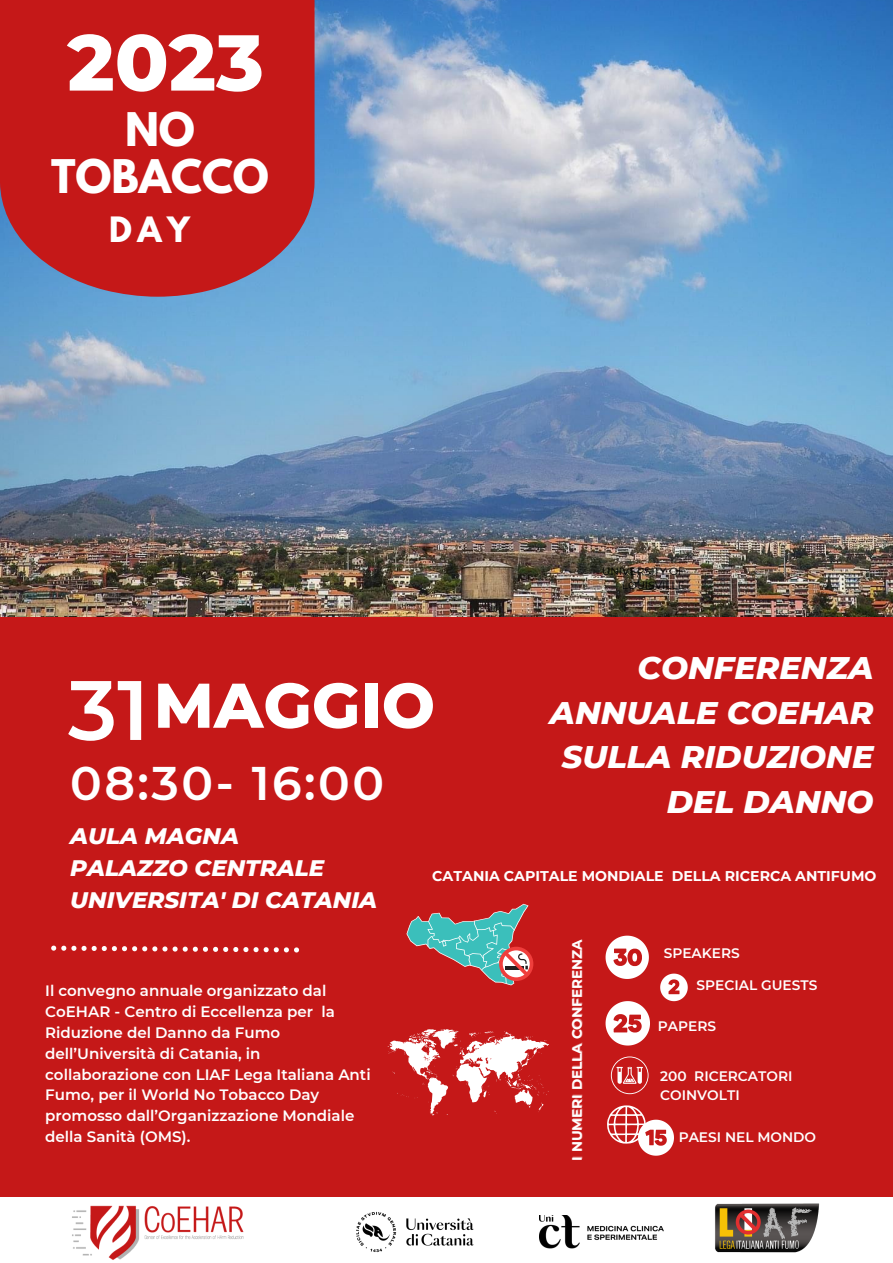
<style>
.page{position:relative;width:893px;height:1263px;background:#c51818}
.page>*{position:absolute;margin:0;border:0;box-sizing:border-box;transform-origin:0 0}
.t1{font:600 84.15px "Montserrat";color:#fff}
.t2{font:800 79.05px "Montserrat";color:#fff}
.t3{font:800 63px "Montserrat";color:#fff}
.t4{font:600 47.1px "Montserrat";letter-spacing:.055em;color:#fff}
.t5{font:700 41.1px "League Spartan";color:#fff}
.t6{font:italic 800 31.95px/44.4px "Montserrat";color:#fff;text-align:right}
.t7{font:700 30.97px "League Spartan";color:#fff}
.t8{font:italic 800 22.95px "Montserrat";color:#fff}
.t9{font:600 15.08px/20.9px "Montserrat";color:#fff}
.t10{font:700 14.17px "Montserrat";color:#fff}
.t11{font:600 13.73px/19.1px "Montserrat";color:#fff}
.t12{font:700 13.58px "Montserrat";color:#fff}
.t13{font:10.5px/14.6px "Montserrat";color:#000;text-align:right}
</style>
<div class="page">
<img style="left:0;top:0;width:893px;height:616px">
<svg style="left:0;top:0;width:314px;height:297px"></svg>
<svg style="left:51px;top:945px;width:248px;height:7px"></svg>
<div style="left:0;top:1197px;width:893px;height:66px;background:#fff"></div>
<img style="left:72px;top:1205px;width:172px;height:55px">
<img style="left:356px;top:1211px;width:118px;height:42px">
<img style="left:715px;top:1203px;width:105px;height:50px">
<img style="left:539px;top:1215px;width:125px;height:33px">
<svg style="left:605px;top:1001px;width:45px;height:44px"></svg>
<svg style="left:605px;top:936px;width:44px;height:43px"></svg>
<svg style="left:611px;top:1056px;width:37px;height:38px"></svg>
<svg style="left:406px;top:904px;width:128px;height:81px"></svg>
<svg style="left:388px;top:1029px;width:161px;height:87px"></svg>
<svg style="left:660px;top:973px;width:28px;height:28px"></svg>
<svg style="left:607px;top:1105px;width:67px;height:51px"></svg>
<p class="t2" style="left:67px;top:14px;width:198px">2023</p>
<p class="t5" style="left:125px;top:109px;width:71px">NO</p>
<p class="t5" style="left:51px;top:155px;width:219px">TOBACCO</p>
<p class="t7" style="left:109px;top:214px;width:83px">DAY</p>
<p class="t1" style="left:68px;top:658px;width:83px">31</p>
<p class="t4" style="left:70px;top:755px;width:315px">08:30- 16:00</p>
<p class="t3" style="left:154px;top:667px;width:283px">MAGGIO</p>
<p class="t13" style="left:602px;top:563px;width:84px">UNIVERSITY OF<br>LOUISVILLE</p>
<p class="t6" style="left:550px;top:646px;width:325px">CONFERENZA<br>ANNUALE COEHAR<br>SULLA RIDUZIONE</p>
<p class="t6" style="left:667px;top:779px;width:208px">DEL DANNO</p>
<p class="t8" style="left:70px;top:822px;width:170px">AULA MAGNA</p>
<p class="t8" style="left:70px;top:854px;width:255px">PALAZZO CENTRALE</p>
<p class="t8" style="left:70px;top:886px;width:308px">UNIVERSITA' DI CATANIA</p>
<p class="t9" style="left:45px;top:980px;width:327px">Il convegno annuale organizzato dal CoEHAR - Centro di Eccellenza per la Riduzione del Danno da Fumo dell’Università di Catania, in collaborazione con LIAF Lega Italiana Anti Fumo, per il World No Tobacco Day promosso dall’Organizzazione Mondiale della Sanità (OMS).</p>
<p class="t10" style="left:432px;top:867px;width:446px">CATANIA CAPITALE MONDIALE DELLA RICERCA ANTIFUMO</p>
<p class="t12" style="left:569px;top:1161px;width:223px;rotate:-90deg">I NUMERI DELLA CONFERENZA</p>
<p class="t11" style="left:664px;top:944px;width:78px">SPEAKERS</p>
<p class="t11" style="left:696px;top:975px;width:122px">SPECIAL GUESTS</p>
<p class="t11" style="left:658px;top:1016px;width:60px">PAPERS</p>
<p class="t11" style="left:660px;top:1066px;width:134px">200 RICERCATORI<br>COINVOLTI</p>
<p class="t11" style="left:678px;top:1127px;width:139px">PAESI NEL MONDO</p>
</div>
